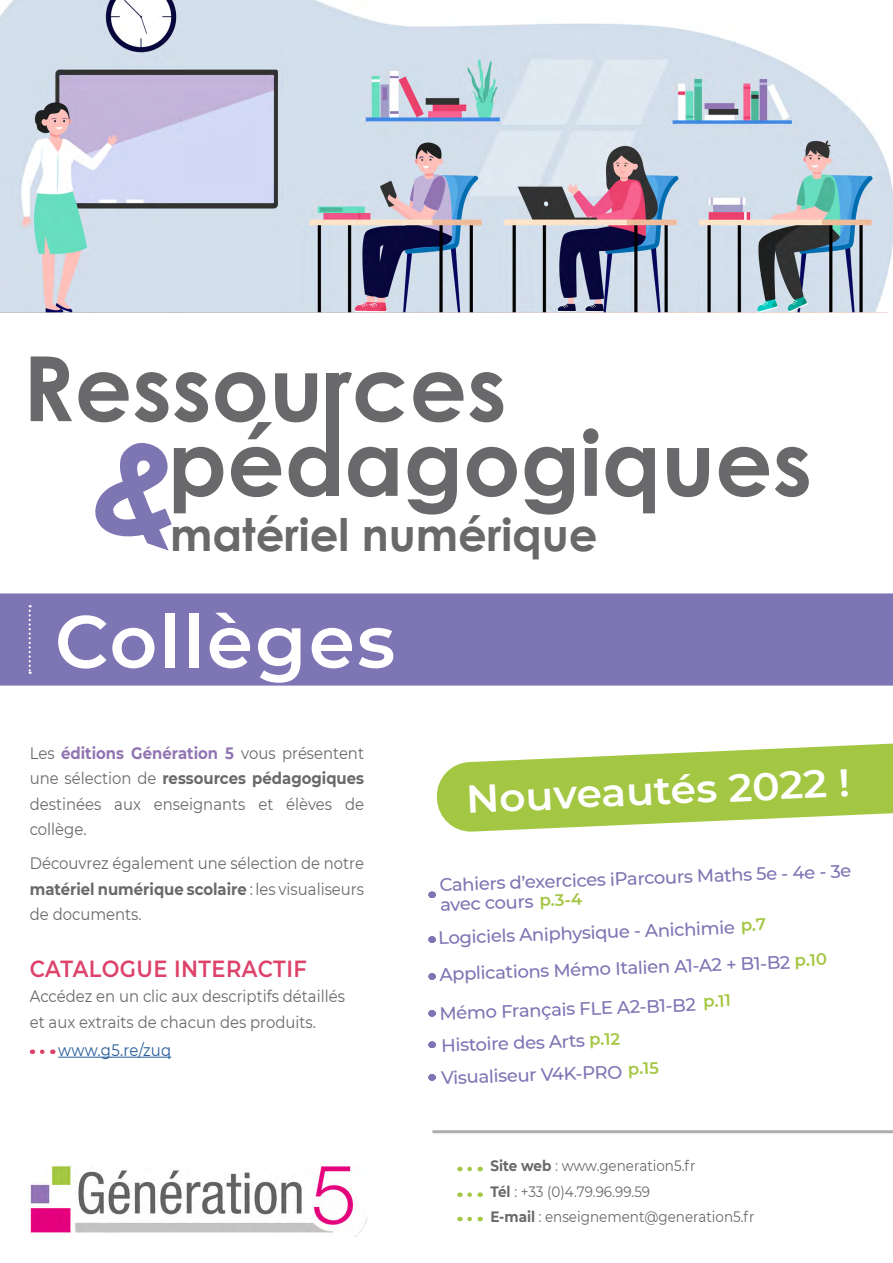
<style>
.page{position:relative;width:893px;height:1263px;background:#fff}
.page>*{position:absolute;margin:0;border:0;box-sizing:border-box;transform-origin:0 0}
.t1{font:700 90px "Century Gothic";color:#69686a}
.t2{font:600 74.1px "Montserrat";letter-spacing:.03em;color:#fff}
.t3{font:700 45px "Century Gothic";color:#69686a}
.t4{font:600 39px "Montserrat";color:#fff;scale:1.05 1}
.t5{font:600 23.25px "Montserrat";letter-spacing:.02em;color:#dd426a;scale:.9 1}
.t6{font:500 18px "Montserrat";color:#7e75b4}
.t7{font:500 18px/19.5px "Montserrat";color:#7e75b3}
.t8{font:16.5px/25.5px "Montserrat";color:#69686a;text-align:justify;scale:.9 1}
.t9{font:16.5px "Montserrat";letter-spacing:.015em;color:#275b9b;scale:.9 1}
.t10{font:600 16.5px "Montserrat";color:#a3c742}
.t11{font:15px/25.5px "Montserrat";color:#69686a;scale:.9 1}
.s1{font-weight:700;color:#9175b2}
.s2{font-weight:700}
.s3{font-weight:600;font-size:16.5px;color:#a3c742}
</style>
<div class="page">
<svg style="left:31px;top:356px;width:472px;height:68px"></svg>
<div style="left:326px;top:373px;width:12px;height:123px;background:#69686a"></div>
<img style="left:30px;top:1165px;width:338px;height:71px">
<div style="left:0;top:593px;width:893px;height:93px;background:#7e75b4"></div>
<svg style="left:29px;top:605px;width:2px;height:69px"></svg>
<svg style="left:436px;top:743px;width:457px;height:89px"></svg>
<img style="left:0;top:0;width:893px;height:313px">
<hr style="left:432px;top:1130px;width:461px;height:3px;background:#69686a">
<svg style="left:470px;top:1167px;width:11px;height:4px"></svg>
<svg style="left:470px;top:1217px;width:11px;height:4px"></svg>
<svg style="left:470px;top:1192px;width:11px;height:5px"></svg>
<svg style="left:431px;top:973px;width:2px;height:7px"></svg>
<svg style="left:431px;top:936px;width:2px;height:7px"></svg>
<svg style="left:428px;top:891px;width:8px;height:7px"></svg>
<svg style="left:431px;top:1010px;width:2px;height:6px"></svg>
<svg style="left:431px;top:1074px;width:2px;height:6px"></svg>
<svg style="left:431px;top:1041px;width:2px;height:7px"></svg>
<hr style="left:58px;top:1057px;width:113px;height:1px;background:#275b9b">
<svg style="left:42px;top:1049px;width:11px;height:5px"></svg>
<h1 class="t1" style="left:168px;top:395px;width:646px">pédagogiques</h1>
<h3 class="t3" style="left:170px;top:500px;width:429px">matériel numérique</h3>
<h2 class="t2" style="left:55px;top:589px;width:342px">Collèges</h2>
<p class="t8" style="left:30px;top:740px;width:373px">Les <span class="s1">éditions Génération 5</span> vous présentent une sélection de <span class="s2">ressources pédagogiques </span>destinées aux enseignants et élèves de collège.</p>
<p class="t8" style="left:30px;top:850px;width:373px">Découvrez également une sélection de notre <span class="s2">matériel numérique scolaire</span> : les visualiseurs de documents.</p>
<h3 class="t4" style="left:465px;top:770px;width:367px;rotate:-2deg">Nouveautés 2022 !</h3>
<p class="t7" style="left:439px;top:875px;width:414px;rotate:-2deg">Cahiers d’exercices iParcours Maths 5e - 4e - 3e avec cours <span class="s3">p.3-4</span></p>
<p class="t6" style="left:438px;top:925px;width:298px;rotate:-2deg">Logiciels Aniphysique - Anichimie</p>
<h3 class="t5" style="left:30px;top:952px;width:309px">CATALOGUE INTERACTIF</h3>
<p class="t10" style="left:794px;top:949px;width:34px;rotate:-2deg">p.10</p>
<p class="t10" style="left:703px;top:990px;width:29px;rotate:-2deg">p.11</p>
<p class="t6" style="left:439px;top:962px;width:353px;rotate:-2deg">Applications Mémo Italien A1-A2 + B1-B2</p>
<p class="t8" style="left:30px;top:983px;width:352px">Accédez en un clic aux descriptifs détaillés et aux extraits de chacun des produits.</p>
<p class="t6" style="left:439px;top:1001px;width:258px;rotate:-2deg">Mémo Français FLE A2-B1-B2</p>
<p class="t6" style="left:441px;top:1033px;width:181px;rotate:-2deg">Histoire des Arts <span class="s3">p.12</span></p>
<p class="t9" style="left:58px;top:1039px;width:127px">www.g5.re/zuq</p>
<p class="t10" style="left:628px;top:1057px;width:32px;rotate:-2deg">p.15</p>
<p class="t6" style="left:441px;top:1065px;width:183px;rotate:-2deg">Visualiseur V4K-PRO</p>
<p class="t11" style="left:490px;top:1153px;width:295px"><span class="s2">Site web</span> : www.generation5.fr<br><span class="s2">Tél</span> : +33 (0)4.79.96.99.59<br><span class="s2">E-mail</span> : enseignement@generation5.fr</p>
</div>
